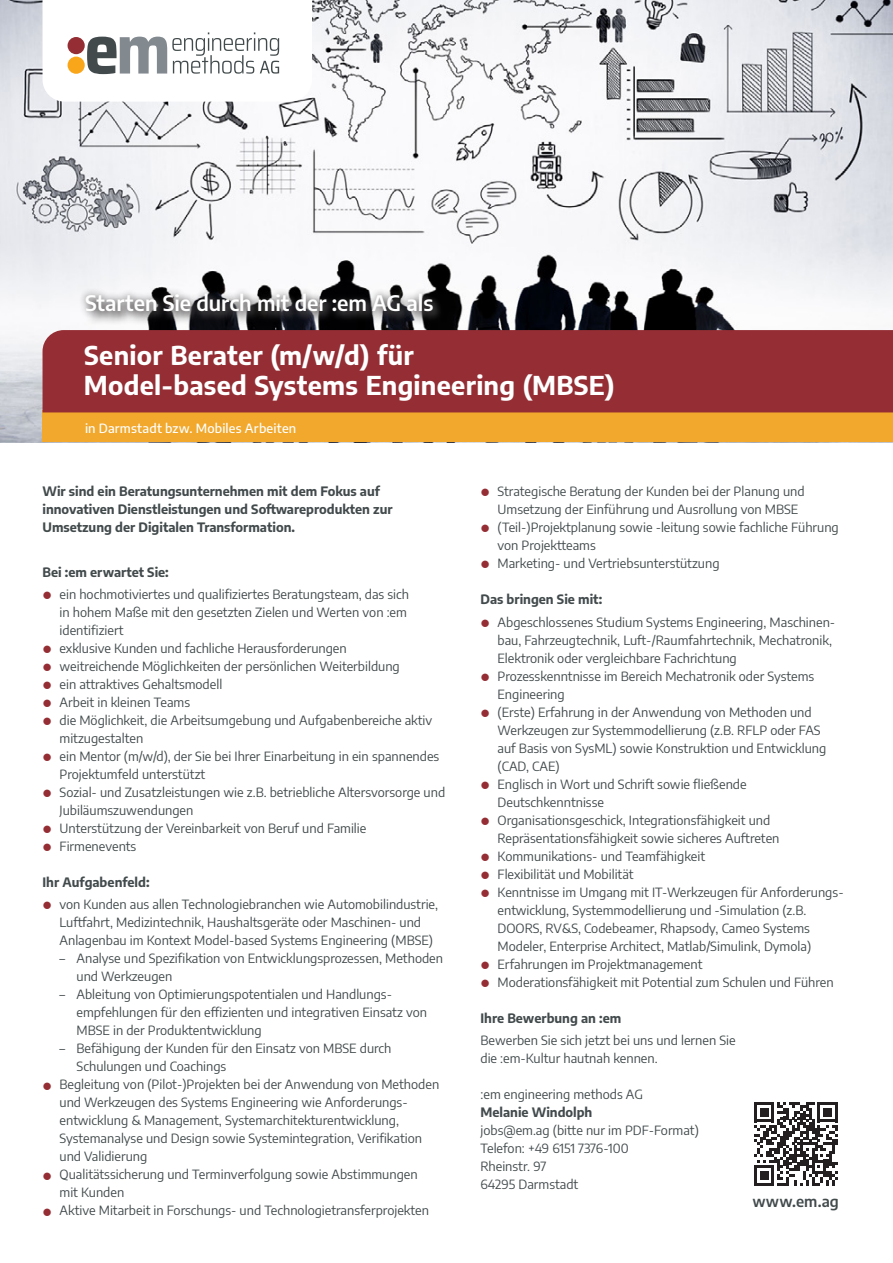
<style>
.page{position:relative;width:893px;height:1263px;background:#fff}
.page>*{position:absolute;margin:0;border:0;box-sizing:border-box;transform-origin:0 0}
.t1{font:700 25.5px/30.6px "Encode Sans";letter-spacing:.01em;color:#fff}
.t2{font:600 21px "Encode Sans";color:#fff}
.t3{font:600 15px "Encode Sans";letter-spacing:.01em;color:#424a4c}
.t4{font:12.75px/18px "Encode Sans";color:#424a4c}
.t5{font:700 12.75px/18px "Encode Sans";color:#424a4c}
.t6{font:500 12.75px "Encode Sans";letter-spacing:.015em;color:#fff}
.s1{color:#942e34}
</style>
<div class="page">
<img style="left:0;top:0;width:893px;height:442px">
<div style="left:43px;top:410px;width:850px;height:32px;background:#f1a82d"></div>
<div style="left:43px;top:330px;width:850px;height:82px;background:#942e34"></div>
<div style="left:84px;top:292px;width:363px;height:33px;background:#231f20;opacity:.75"></div>
<div style="left:78px;top:286px;width:362px;height:33px;background:#231f20;opacity:.75"></div>
<svg style="left:754px;top:1102px;width:83px;height:83px"></svg>
<svg style="left:43px;top:0;width:269px;height:102px"></svg>
<h2 class="t2" style="left:85px;top:288px;width:350px">Starten Sie durch mit der :em AG als</h2>
<h1 class="t1" style="left:84px;top:338px;width:532px">Senior Berater (m/w/d) für<br>Model-based Systems Engineering (MBSE)</h1>
<p class="t6" style="left:85px;top:419px;width:213px">in Darmstadt bzw. Mobiles Arbeiten</p>
<p class="t5" style="left:43px;top:482px;width:352px">Wir sind ein Beratungsunternehmen mit dem Fokus auf innovativen Dienstleistungen und Softwareprodukten zur<br>Umsetzung der Digitalen Transformation.</p>
<p class="t5" style="left:43px;top:562px;width:128px">Bei :em erwartet Sie:</p>
<p class="t4" style="left:60px;top:585px;width:351px;text-indent:-17px"><span class="s1">●</span> ein hochmotiviertes und qualifiziertes Beratungsteam, das sich in hohem Maße mit den gesetzten Zielen und Werten von :em identifiziert</p>
<p class="t4" style="left:43px;top:639px;width:306px"><span class="s1">●</span> exklusive Kunden und fachliche Herausforderungen</p>
<p class="t4" style="left:43px;top:657px;width:359px"><span class="s1">●</span> weitreichende Möglichkeiten der persönlichen Weiterbildung</p>
<p class="t4" style="left:43px;top:675px;width:181px"><span class="s1">●</span> ein attraktives Gehaltsmodell</p>
<p class="t4" style="left:43px;top:693px;width:149px"><span class="s1">●</span> Arbeit in kleinen Teams</p>
<p class="t4" style="left:60px;top:711px;width:374px;text-indent:-17px"><span class="s1">●</span> die Möglichkeit, die Arbeitsumgebung und Aufgabenbereiche aktiv mitzugestalten</p>
<p class="t4" style="left:60px;top:747px;width:381px;text-indent:-17px"><span class="s1">●</span> ein Mentor (m/w/d), der Sie bei Ihrer Einarbeitung in ein spannendes<br>Projektumfeld unterstützt</p>
<p class="t4" style="left:60px;top:783px;width:387px;text-indent:-17px"><span class="s1">●</span> Sozial- und Zusatzleistungen wie z.B. betriebliche Altersvorsorge und<br>Jubiläumszuwendungen</p>
<p class="t4" style="left:43px;top:819px;width:325px"><span class="s1">●</span> Unterstützung der Vereinbarkeit von Beruf und Familie</p>
<p class="t4" style="left:43px;top:837px;width:95px"><span class="s1">●</span> Firmenevents</p>
<p class="t5" style="left:43px;top:872px;width:109px">Ihr Aufgabenfeld:</p>
<p class="t4" style="left:60px;top:895px;width:380px;text-indent:-17px"><span class="s1">●</span> von Kunden aus allen Technologiebranchen wie Automobilindustrie,<br>Luftfahrt, Medizintechnik, Haushaltsgeräte oder Maschinen- und<br>Anlagenbau im Kontext Model-based Systems Engineering (MBSE)</p>
<p class="t4" style="left:77px;top:949px;width:368px;text-indent:-17px">– Analyse und Spezifikation von Entwicklungsprozessen, Methoden und Werkzeugen</p>
<p class="t4" style="left:77px;top:985px;width:352px;text-indent:-17px">– Ableitung von Optimierungspotentialen und Handlungs&shy;empfehlungen für den effizienten und integrativen Einsatz von<br>MBSE in der Produktentwicklung</p>
<p class="t4" style="left:77px;top:1039px;width:316px;text-indent:-17px">– Befähigung der Kunden für den Einsatz von MBSE durch<br>Schulungen und Coachings</p>
<p class="t4" style="left:60px;top:1075px;width:381px;text-indent:-17px"><span class="s1">●</span> Begleitung von (Pilot-)Projekten bei der Anwendung von Methoden und Werkzeugen des Systems Engineering wie Anforderungs&shy;entwicklung &amp; Management, Systemarchitekturentwicklung, Systemanalyse und Design sowie Systemintegration, Verifikation und Validierung</p>
<p class="t4" style="left:60px;top:1165px;width:360px;text-indent:-17px"><span class="s1">●</span> Qualitätssicherung und Terminverfolgung sowie Abstimmungen mit Kunden</p>
<p class="t4" style="left:43px;top:1201px;width:388px"><span class="s1">●</span> Aktive Mitarbeit in Forschungs- und Technologietransferprojekten</p>
<p class="t4" style="left:497px;top:482px;width:309px;text-indent:-17px"><span class="s1">●</span> Strategische Beratung der Kunden bei der Planung und<br>Umsetzung der Einführung und Ausrollung von MBSE</p>
<p class="t4" style="left:497px;top:518px;width:343px;text-indent:-17px"><span class="s1">●</span> (Teil-)Projektplanung sowie -leitung sowie fachliche Führung von Projektteams</p>
<p class="t4" style="left:480px;top:554px;width:241px"><span class="s1">●</span> Marketing- und Vertriebsunterstützung</p>
<p class="t5" style="left:480px;top:590px;width:123px">Das bringen Sie mit:</p>
<p class="t4" style="left:497px;top:612px;width:339px;text-indent:-17px"><span class="s1">●</span> Abgeschlossenes Studium Systems Engineering, Maschinen&shy;bau, Fahrzeugtechnik, Luft-/Raumfahrtechnik, Mechatronik,<br>Elektronik oder vergleichbare Fachrichtung</p>
<p class="t4" style="left:497px;top:666px;width:318px;text-indent:-17px"><span class="s1">●</span> Prozesskenntnisse im Bereich Mechatronik oder Systems<br>Engineering</p>
<p class="t4" style="left:497px;top:702px;width:330px;text-indent:-17px"><span class="s1">●</span> (Erste) Erfahrung in der Anwendung von Methoden und Werkzeugen zur Systemmodellierung (z.B. RFLP oder FAS auf Basis von SysML) sowie Konstruktion und Entwicklung (CAD, CAE)</p>
<p class="t4" style="left:497px;top:774px;width:251px;text-indent:-17px"><span class="s1">●</span> Englisch in Wort und Schrift sowie fließende<br>Deutschkenntnisse</p>
<p class="t4" style="left:497px;top:810px;width:283px;text-indent:-17px"><span class="s1">●</span> Organisationsgeschick, Integrationsfähigkeit und<br>Repräsentationsfähigkeit sowie sicheres Auftreten</p>
<p class="t4" style="left:480px;top:846px;width:226px"><span class="s1">●</span> Kommunikations- und Teamfähigkeit</p>
<p class="t4" style="left:480px;top:864px;width:155px"><span class="s1">●</span> Flexibilität und Mobilität</p>
<p class="t4" style="left:497px;top:882px;width:346px;text-indent:-17px"><span class="s1">●</span> Kenntnisse im Umgang mit IT-Werkzeugen für Anforderungs&shy;entwicklung, Systemmodellierung und -Simulation (z.B.<br>DOORS, RV&amp;S, Codebeamer, Rhapsody, Cameo Systems Modeler, Enterprise Architect, Matlab/Simulink, Dymola)</p>
<p class="t4" style="left:480px;top:954px;width:223px"><span class="s1">●</span> Erfahrungen im Projektmanagement</p>
<p class="t4" style="left:480px;top:972px;width:355px"><span class="s1">●</span> Moderationsfähigkeit mit Potential zum Schulen und Führen</p>
<p class="t5" style="left:480px;top:1008px;width:142px">Ihre Bewerbung an :em</p>
<p class="t4" style="left:480px;top:1030px;width:257px">Bewerben Sie sich jetzt bei uns und lernen Sie die :em-Kultur hautnah kennen.</p>
<p class="t4" style="left:480px;top:1085px;width:164px">:em engineering methods AG</p>
<p class="t5" style="left:480px;top:1102px;width:113px">Melanie Windolph</p>
<p class="t4" style="left:480px;top:1121px;width:220px">jobs@em.ag (bitte nur im PDF-Format)<br>Telefon: +49 6151 7376-100<br>Rheinstr. 97<br>64295 Darmstadt</p>
<p class="t3" style="left:752px;top:1190px;width:88px">www.em.ag</p>
</div>
